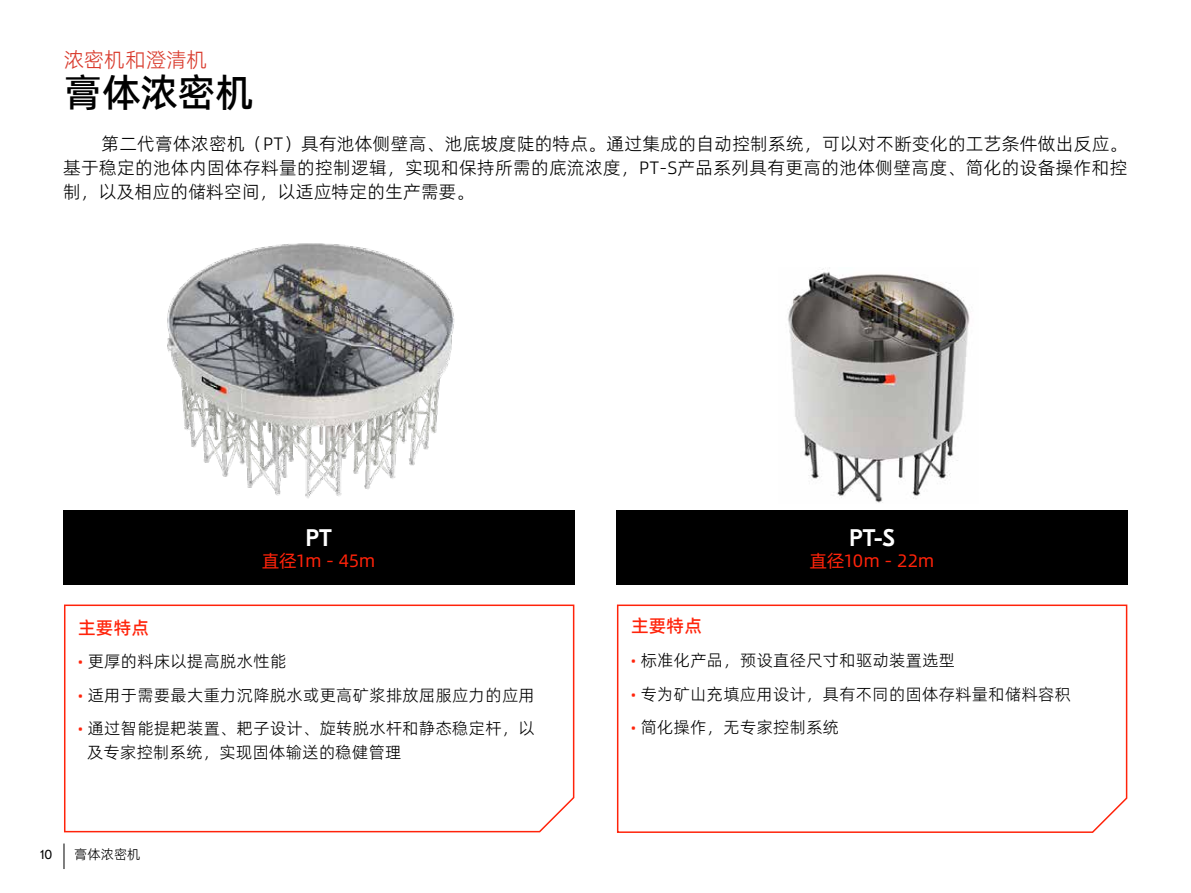
<style>
.page{position:relative;width:1191px;height:893px;background:#fff}
.page>*{position:absolute;margin:0;border:0;box-sizing:border-box;transform-origin:0 0}
.t1{font:39px "Alibaba Pu Hui Ti 2 65 Medium";letter-spacing:-.015em;color:#000}
.t2{font:500 24px "GT Eesti Pro Text";color:#fff}
.t3{font:21px "Alibaba Pu Hui Ti 2 45 Light";letter-spacing:-.015em;color:#d93a2c}
.t4{font:18px/24px "Alibaba Pu Hui Ti 2 45 Light";letter-spacing:.015em;color:#000;text-align:justify}
.t5{font:18px "Alibaba Pu Hui Ti 2 55 Regular";letter-spacing:-.03em;color:#ff230a}
.t6{font:18px "Alibaba Pu Hui Ti 2 65 Medium";color:#ff230a}
.t7{font:16.5px/24px "Alibaba Pu Hui Ti 2 45 Light";letter-spacing:.02em;color:#000}
.t8{font:13.5px "Alibaba Pu Hui Ti 2 45 Light";color:#000}
.t9{font:13.5px "GT Eesti Pro Text";color:#000}
.s1{color:#ff230a}
</style>
<div class="page">
<svg style="left:64px;top:843px;width:1px;height:26px"></svg>
<svg style="left:64px;top:604px;width:511px;height:229px"></svg>
<svg style="left:616px;top:604px;width:512px;height:229px"></svg>
<div style="left:63px;top:510px;width:511px;height:75px;background:#000"></div>
<div style="left:616px;top:510px;width:511px;height:75px;background:#000"></div>
<img style="left:167px;top:243px;width:288px;height:255px">
<img style="left:788px;top:267px;width:182px;height:236px">
<p class="t3" style="left:64px;top:44px;width:145px">浓密机和澄清机</p>
<h1 class="t1" style="left:64px;top:62px;width:191px">膏体浓密机</h1>
<p class="t4" style="left:63px;top:130px;width:1065px;text-indent:38px">第二代膏体浓密机（PT）具有池体侧壁高、池底坡度陡的特点。通过集成的自动控制系统，可以对不断变化的工艺条件做出反应。基于稳定的池体内固体存料量的控制逻辑，实现和保持所需的底流浓度，PT-S产品系列具有更高的池体侧壁高度、简化的设备操作和控制，以及相应的储料空间，以适应特定的生产需要。</p>
<h2 class="t2" style="left:305px;top:524px;width:28px">PT</h2>
<p class="t5" style="left:262px;top:547px;width:115px">直径1m - 45m</p>
<p class="t6" style="left:78px;top:613px;width:72px">主要特点</p>
<p class="t7" style="left:78px;top:648px;width:209px"><span class="s1">•</span> 更厚的料床以提高脱水性能</p>
<p class="t7" style="left:78px;top:682px;width:458px"><span class="s1">•</span> 适用于需要最大重力沉降脱水或更高矿浆排放屈服应力的应用</p>
<p class="t7" style="left:87px;top:715px;width:449px;text-indent:-9px"><span class="s1">•</span> 通过智能提耙装置、耙子设计、旋转脱水杆和静态稳定杆，以及专家控制系统，实现固体输送的稳健管理</p>
<p class="t9" style="left:40px;top:847px;width:14px">10</p>
<p class="t8" style="left:74px;top:845px;width:68px">膏体浓密机</p>
<h2 class="t2" style="left:849px;top:524px;width:47px">PT-S</h2>
<p class="t5" style="left:809px;top:547px;width:126px">直径10m - 22m</p>
<p class="t6" style="left:631px;top:612px;width:72px">主要特点</p>
<p class="t7" style="left:631px;top:647px;width:325px"><span class="s1">•</span> 标准化产品，预设直径尺寸和驱动装置选型</p>
<p class="t7" style="left:631px;top:681px;width:441px"><span class="s1">•</span> 专为矿山充填应用设计，具有不同的固体存料量和储料容积</p>
<p class="t7" style="left:631px;top:714px;width:209px"><span class="s1">•</span> 简化操作，无专家控制系统</p>
</div>
